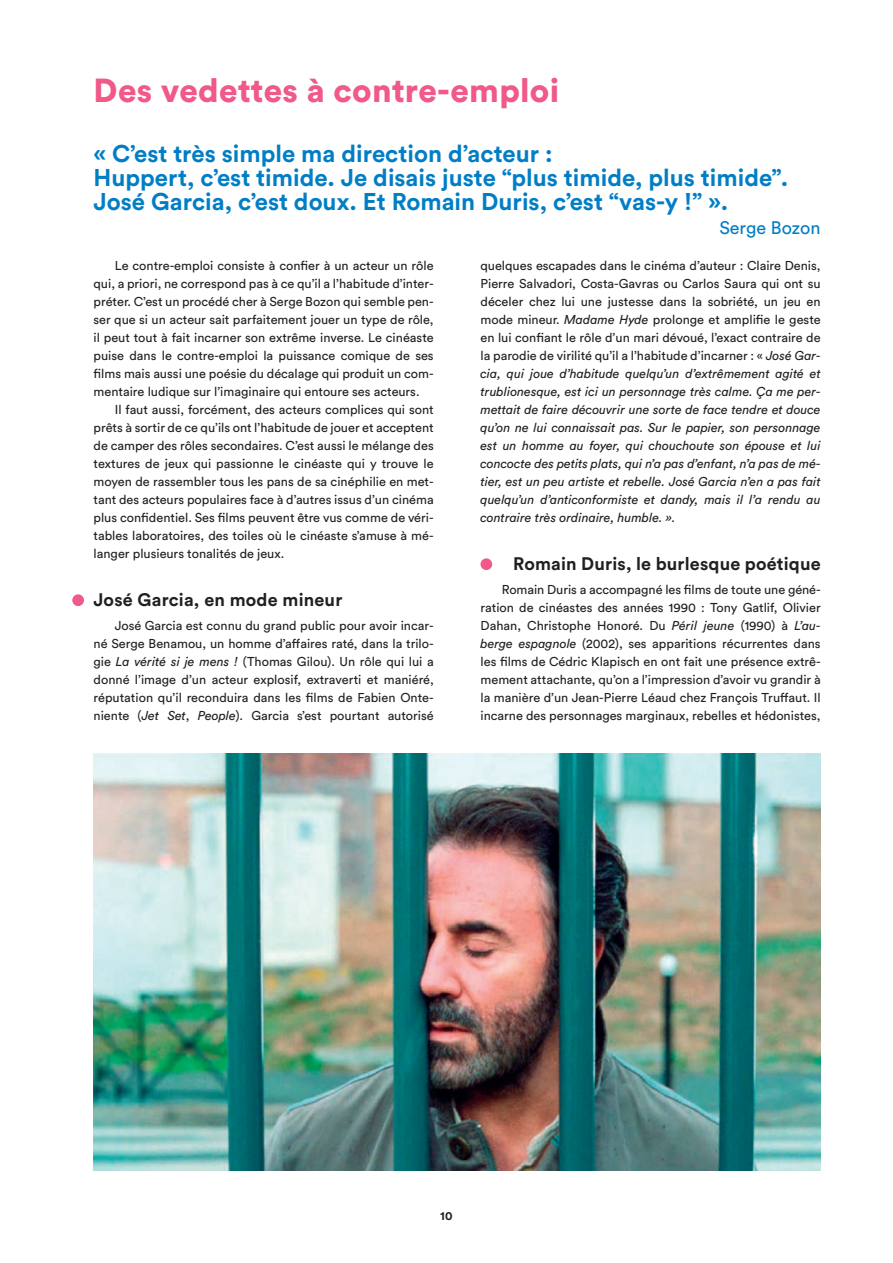
<style>
.page{position:relative;width:893px;height:1263px;background:#fff}
.page>*{position:absolute;margin:0;border:0;box-sizing:border-box;transform-origin:0 0}
._001_Grand_titre_jau{font:900 33px "Circular Std";letter-spacing:.01em;color:#f05988}
._002_s_titre_rouge{font:700 24px/24px "Circular Std";color:#007ec5}
._002_S-s-titre_puce{font:700 18px "Circular Std";letter-spacing:.01em;color:#231f20}
._002_S_s-titre_puce{font:700 18px "Circular Std";letter-spacing:.01em;color:#231f20}
._002_s_titre_rouge-2{font:18px "Circular Std";color:#007ec5}
._004_Texte_courant_M{font:12.75px/18px "Circular Std";color:#231f20;text-align:justify}
._004_Texte_courant_M-2{font:italic 12.75px/18px "Circular Std";color:#231f20;text-align:justify}
.t1{font:700 12px "Circular Std";color:#231f20}
.s1{font-style:italic}
.s2{font-style:normal}
</style>
<div class="page">
<div style="left:72px;top:594px;width:12px;height:12px;background:#f05988;border-radius:50%"></div>
<div style="left:480px;top:558px;width:12px;height:12px;background:#f05988;border-radius:50%"></div>
<img style="left:94px;top:754px;width:727px;height:416px">
<p class="_001_Grand_titre_jau" style="left:94px;top:68px;width:467px">Des vedettes à contre-emploi</p>
<p class="_002_s_titre_rouge" style="left:94px;top:141px;width:696px">« C’est très simple ma direction d’acteur :<br>Huppert, c’est timide. Je disais juste “plus timide, plus timide”.<br>José Garcia, c’est doux. Et Romain Duris, c’est “vas-y !” ».</p>
<p class="_002_s_titre_rouge-2" style="left:719px;top:217px;width:103px">Serge Bozon</p>
<p class="_004_Texte_courant_M" style="left:94px;top:256px;width:342px;text-indent:21px">Le contre-emploi consiste à confier à un acteur un rôle qui, a priori, ne correspond pas à ce qu’il a l’habitude d’inter&shy;préter. C’est un procédé cher à Serge Bozon qui semble pen&shy;ser que si un acteur sait parfaitement jouer un type de rôle, il peut tout à fait incarner son extrême inverse. Le cinéaste puise dans le contre-emploi la puissance comique de ses films mais aussi une poésie du décalage qui produit un com&shy;mentaire ludique sur l’imaginaire qui entoure ses acteurs.</p>
<p class="_004_Texte_courant_M" style="left:94px;top:400px;width:342px;text-indent:21px">Il faut aussi, forcément, des acteurs complices qui sont prêts à sortir de ce qu’ils ont l’habitude de jouer et acceptent de camper des rôles secondaires. C’est aussi le mélange des textures de jeux qui passionne le cinéaste qui y trouve le moyen de rassembler tous les pans de sa cinéphilie en met&shy;tant des acteurs populaires face à d’autres issus d’un cinéma plus confidentiel. Ses films peuvent être vus comme de véri&shy;tables laboratoires, des toiles où le cinéaste s’amuse à mé&shy;langer plusieurs tonalités de jeux.</p>
<p class="_002_S_s-titre_puce" style="left:94px;top:588px;width:250px">José Garcia, en mode mineur</p>
<p class="_004_Texte_courant_M" style="left:94px;top:616px;width:342px;text-indent:21px">José Garcia est connu du grand public pour avoir incar&shy;né Serge Benamou, un homme d’affaires raté, dans la trilo&shy;gie <span class="s1">La vérité si je mens !</span> (Thomas Gilou). Un rôle qui lui a donné l’image d’un acteur explosif, extraverti et maniéré, réputation qu’il reconduira dans les films de Fabien Onte&shy;niente (<span class="s1">Jet Set</span>, <span class="s1">People</span>). Garcia s’est pourtant autorisé</p>
<p class="_004_Texte_courant_M-2" style="left:480px;top:256px;width:342px"><span class="s2">quelques escapades dans le cinéma d’auteur : Claire Denis, Pierre Salvadori, Costa-Gavras ou Carlos Saura qui ont su déceler chez lui une justesse dans la sobriété, un jeu en mode mineur.</span> Madame Hyde <span class="s2">prolonge et amplifie le geste en lui confiant le rôle d’un mari dévoué, l’exact contraire de la parodie de virilité qu’il a l’habitude d’incarner : «</span> José Gar&shy;cia, qui joue d’habitude quelqu’un d’extrêmement agité et trublionesque, est ici un personnage très calme. Ça me per&shy;mettait de faire découvrir une sorte de face tendre et douce qu’on ne lui connaissait pas. Sur le papier, son personnage est un homme au foyer, qui chouchoute son épouse et lui concocte des petits plats, qui n’a pas d’enfant, n’a pas de mé&shy;tier, est un peu artiste et rebelle. José Garcia n’en a pas fait quelqu’un d’anticonformiste et dandy, mais il l’a rendu au contraire très ordinaire, humble. ».</p>
<p class="_002_S-s-titre_puce" style="left:513px;top:552px;width:309px">Romain Duris, le burlesque poétique</p>
<p class="_004_Texte_courant_M" style="left:480px;top:580px;width:342px;text-indent:21px">Romain Duris a accompagné les films de toute une géné&shy;ration de cinéastes des années 1990 : Tony Gatlif, Olivier Dahan, Christophe Honoré. Du <span class="s1">Péril jeune</span> (1990) à <span class="s1">L’au&shy;berge espagnole</span> (2002), ses apparitions récurrentes dans les films de Cédric Klapisch en ont fait une présence extrê&shy;mement attachante, qu’on a l’impression d’avoir vu grandir à la manière d’un Jean-Pierre Léaud chez François Truffaut. Il incarne des personnages marginaux, rebelles et hédonistes,</p>
<p class="t1" style="left:440px;top:1208px;width:14px">10</p>
</div>
